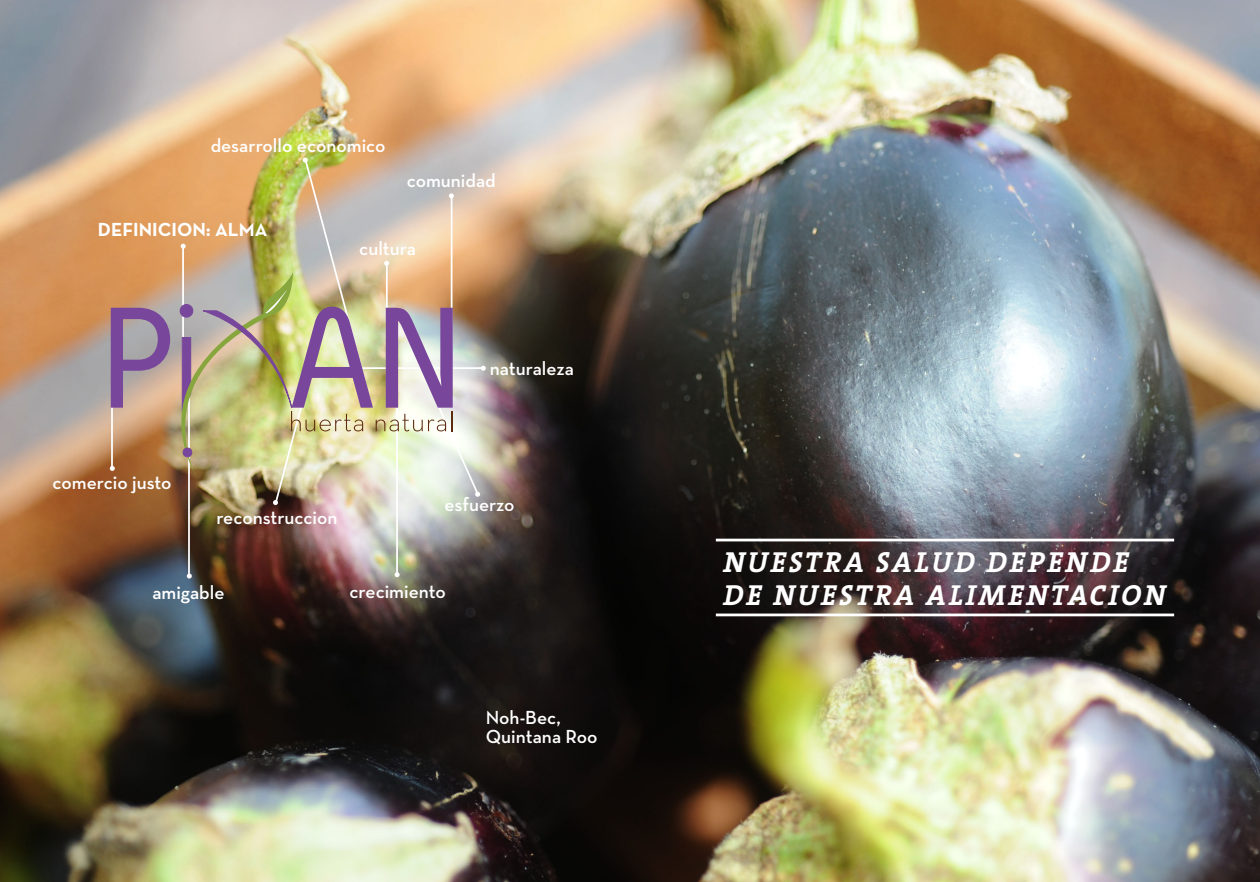
<style>
.page{position:relative;width:1260px;height:882px;background:#fff}
.page>*{position:absolute;margin:0;border:0;box-sizing:border-box;transform-origin:0 0}
.t1{font:italic 700 29.22px "The Serif";letter-spacing:.09em;color:#fff}
.t2{font:600 19.25px "Neutra Text";color:#fff}
.t3{font:700 19.25px "Neutra Text";color:#fff}
</style>
<div class="page">
<img style="left:0;top:0;width:1260px;height:882px">
<hr style="left:188px;top:378px;width:2px;height:199px;background:#fff">
<hr style="left:396px;top:358px;width:2px;height:217px;background:#fff">
<svg style="left:395px;top:572px;width:5px;height:5px"></svg>
<svg style="left:187px;top:574px;width:5px;height:5px"></svg>
<img style="left:110px;top:158px;width:376px;height:347px">
<hr style="left:716px;top:614px;width:458px;height:2px;background:#fff">
<hr style="left:716px;top:539px;width:458px;height:2px;background:#fff">
<p class="t2" style="left:211px;top:133px;width:176px">desarrollo economico</p>
<p class="t3" style="left:98px;top:218px;width:171px">DEFINICION: ALMA</p>
<p class="t2" style="left:407px;top:169px;width:91px">comunidad</p>
<p class="t2" style="left:359px;top:237px;width:58px">cultura</p>
<p class="t2" style="left:490px;top:356px;width:86px">naturaleza</p>
<p class="t2" style="left:52px;top:471px;width:121px">comercio justo</p>
<p class="t2" style="left:216px;top:505px;width:123px">reconstruccion</p>
<p class="t2" style="left:444px;top:493px;width:72px">esfuerzo</p>
<p class="t2" style="left:152px;top:581px;width:74px">amigable</p>
<p class="t2" style="left:350px;top:580px;width:98px">crecimiento</p>
<p class="t2" style="left:486px;top:705px;width:76px">Noh-Bec,</p>
<p class="t2" style="left:486px;top:725px;width:113px">Quintana Roo</p>
<p class="t1" style="left:723px;top:537px;width:407px">NUESTRA SALUD DEPENDE</p>
<p class="t1" style="left:723px;top:571px;width:444px">DE NUESTRA ALIMENTACION</p>
</div>
